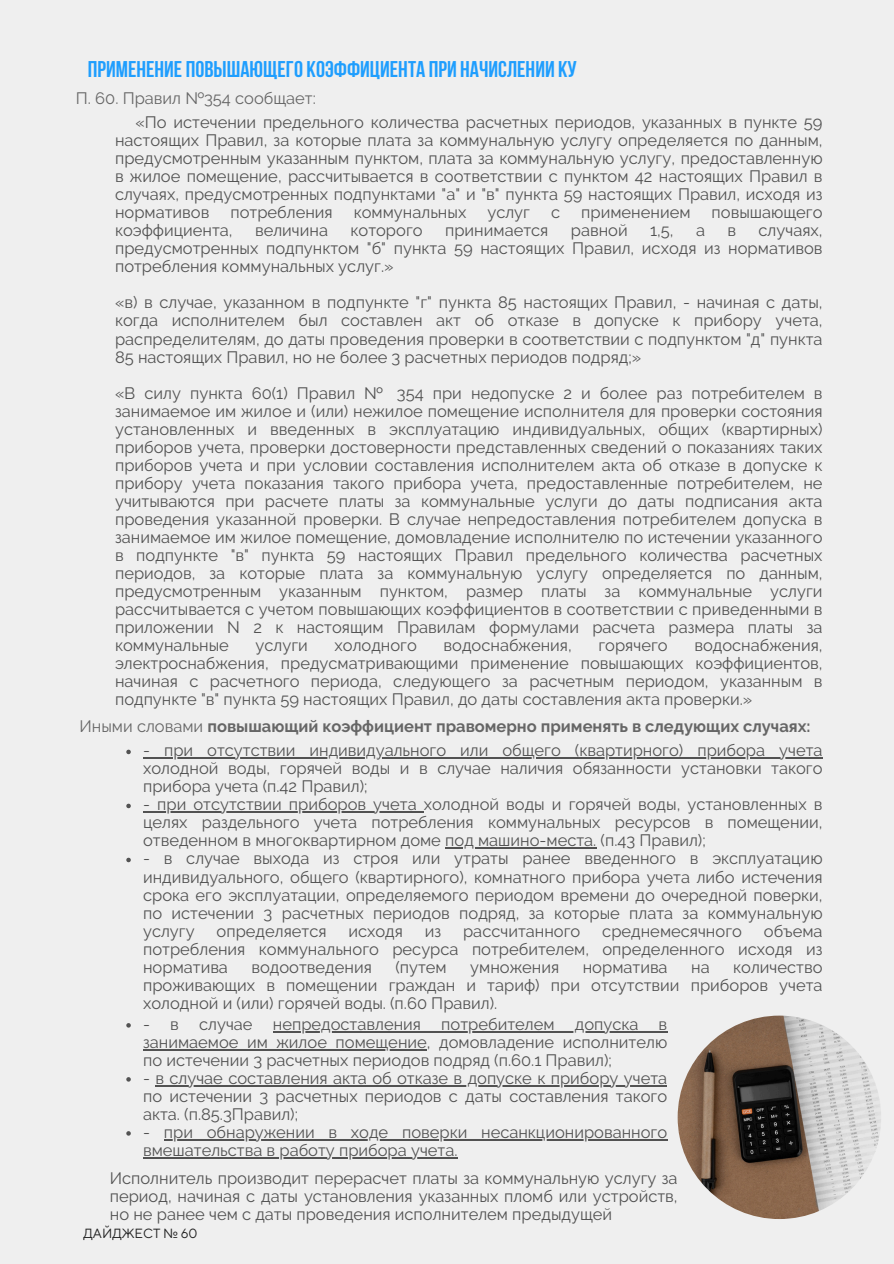
<style>
.page{position:relative;width:894px;height:1264px;background:#fff}
.page>*{position:absolute;margin:0;border:0;box-sizing:border-box;transform-origin:0 0}
.t1{font:700 22.65px "Bebas Neue";color:#1f9efe}
.t2{font:16.5px/18px "Raleway";color:#525252;text-align:justify}
.t3{font:700 16.5px "Raleway";color:#666}
.t4{font:16.5px "Raleway";color:#666}
.t5{font:13.2px "TT Norms Pro";color:#222}
.s1{font-weight:400}
</style>
<div class="page">
<div style="left:0;top:0;width:893px;height:1263px;background:#efefef"></div>
<img style="left:677px;top:1015px;width:203px;height:203px;border-radius:50%">
<svg style="left:126px;top:749px;width:5px;height:5px"></svg>
<hr style="left:143px;top:757px;width:679px;height:1px;background:#525252">
<svg style="left:126px;top:803px;width:5px;height:5px"></svg>
<hr style="left:143px;top:811px;width:280px;height:1px;background:#525252">
<hr style="left:445px;top:847px;width:151px;height:1px;background:#525252">
<svg style="left:126px;top:857px;width:5px;height:5px"></svg>
<svg style="left:126px;top:1023px;width:5px;height:4px"></svg>
<hr style="left:273px;top:1030px;width:394px;height:2px;background:#525252">
<hr style="left:143px;top:1048px;width:284px;height:2px;background:#525252">
<svg style="left:126px;top:1077px;width:5px;height:4px"></svg>
<hr style="left:155px;top:1084px;width:512px;height:2px;background:#525252">
<svg style="left:126px;top:1131px;width:5px;height:4px"></svg>
<hr style="left:164px;top:1138px;width:503px;height:2px;background:#525252">
<hr style="left:143px;top:1156px;width:314px;height:2px;background:#525252">
<h2 class="t1" style="left:88px;top:60px;width:490px">Применение повышающего коэффициента при начислении КУ</h2>
<h2 class="t4" style="left:76px;top:89px;width:241px">П. 60. Правил №354 сообщает:</h2>
<h2 class="t2" style="left:115px;top:114px;width:708px;text-indent:20px">«По истечении предельного количества расчетных периодов, указанных в пункте 59 настоящих Правил, за которые плата за коммунальную услугу определяется по данным, предусмотренным указанным пунктом, плата за коммунальную услугу, предоставленную в жилое помещение, рассчитывается в соответствии с пунктом 42 настоящих Правил в случаях, предусмотренных подпунктами "а" и "в" пункта 59 настоящих Правил, исходя из нормативов</h2>
<h2 class="t2" style="left:230px;top:204px;width:104px">потребления</h2>
<h2 class="t2" style="left:354px;top:204px;width:114px">коммунальных</h2>
<h2 class="t2" style="left:487px;top:204px;width:44px">услуг</h2>
<h2 class="t2" style="left:551px;top:204px;width:11px">с</h2>
<h2 class="t2" style="left:581px;top:204px;width:111px">применением</h2>
<h2 class="t2" style="left:711px;top:204px;width:112px">повышающего</h2>
<h2 class="t2" style="left:115px;top:222px;width:119px">коэффициента,</h2>
<h2 class="t2" style="left:255px;top:222px;width:74px">величина</h2>
<h2 class="t2" style="left:350px;top:222px;width:74px">которого</h2>
<h2 class="t2" style="left:445px;top:222px;width:105px">принимается</h2>
<h2 class="t2" style="left:570px;top:222px;width:58px">равной</h2>
<h2 class="t2" style="left:650px;top:222px;width:25px">1,5,</h2>
<h2 class="t2" style="left:695px;top:222px;width:11px">а</h2>
<h2 class="t2" style="left:727px;top:222px;width:10px">в</h2>
<h2 class="t2" style="left:115px;top:222px;width:708px;text-indent:643px">случаях, предусмотренных подпунктом "б" пункта 59 настоящих Правил, исходя из нормативов потребления коммунальных услуг.»</h2>
<h2 class="t2" style="left:115px;top:294px;width:708px">«в) в случае, указанном в подпункте "г" пункта 85 настоящих Правил, - начиная с даты, когда исполнителем был составлен акт об отказе в допуске к прибору учета, распределителям, до даты проведения проверки в соответствии с подпунктом "д" пункта 85 настоящих Правил, но не более 3 расчетных периодов подряд;»</h2>
<p class="t2" style="left:115px;top:384px;width:708px">«В силу пункта 60(1) Правил № 354 при недопуске 2 и более раз потребителем в занимаемое им жилое и (или) нежилое помещение исполнителя для проверки состояния установленных и введенных в эксплуатацию индивидуальных, общих (квартирных) приборов учета, проверки достоверности представленных сведений о показаниях таких приборов учета и при условии составления исполнителем акта об отказе в допуске к прибору учета показания такого прибора учета, предоставленные потребителем, не учитываются при расчете платы за коммунальные услуги до даты подписания акта проведения указанной проверки. В случае непредоставления потребителем допуска в занимаемое им жилое помещение, домовладение исполнителю по истечении указанного в подпункте "в" пункта 59 настоящих Правил предельного количества расчетных периодов, за которые плата за коммунальную услугу определяется по данным, предусмотренным указанным пунктом, размер платы за коммунальные услуги рассчитывается с учетом повышающих коэффициентов в соответствии с приведенными в приложении N 2 к настоящим Правилам формулами расчета размера платы за коммунальные</p>
<p class="t2" style="left:115px;top:636px;width:708px;text-indent:579px">водоснабжения, электроснабжения, предусматривающими применение повышающих коэффициентов, начиная с расчетного периода, следующего за расчетным периодом, указанным в подпункте "в" пункта 59 настоящих Правил, до даты составления акта проверки.»</p>
<p class="t3" style="left:79px;top:717px;width:732px"><span class="s1">Иными словами</span> повышающий коэффициент правомерно применять в следующих случаях:</p>
<p class="t2" style="left:143px;top:741px;width:680px">- при отсутствии индивидуального или общего (квартирного) прибора учета холодной воды, горячей воды и в случае наличия обязанности установки такого прибора учета (п.42 Правил);</p>
<p class="t2" style="left:143px;top:795px;width:680px">- при отсутствии приборов учета холодной воды и горячей воды, установленных в целях раздельного учета потребления коммунальных ресурсов в помещении, отведенном в многоквартирном доме под машино-места. (п.43 Правил);</p>
<p class="t2" style="left:143px;top:849px;width:680px">- в случае выхода из строя или утраты ранее введенного в эксплуатацию индивидуального, общего (квартирного), комнатного прибора учета либо истечения срока его эксплуатации, определяемого периодом времени до очередной поверки, по истечении 3 расчетных периодов подряд, за которые плата за коммунальную</p>
<p class="t2" style="left:143px;top:921px;width:53px">услугу</p>
<p class="t2" style="left:216px;top:921px;width:111px">определяется</p>
<p class="t2" style="left:348px;top:921px;width:56px">исходя</p>
<p class="t2" style="left:424px;top:921px;width:18px">из</p>
<p class="t2" style="left:463px;top:921px;width:119px">рассчитанного</p>
<p class="t2" style="left:602px;top:921px;width:141px">среднемесячного</p>
<p class="t2" style="left:255px;top:636px;width:54px">услуги</p>
<p class="t2" style="left:334px;top:636px;width:84px">холодного</p>
<p class="t2" style="left:443px;top:636px;width:130px">водоснабжения,</p>
<p class="t2" style="left:598px;top:636px;width:71px">горячего</p>
<p class="t2" style="left:143px;top:921px;width:680px;text-indent:620px">объема потребления коммунального ресурса потребителем, определенного исходя из норматива</p>
<p class="t2" style="left:251px;top:957px;width:122px">водоотведения</p>
<p class="t2" style="left:395px;top:957px;width:53px">(путем</p>
<p class="t2" style="left:470px;top:957px;width:90px">умножения</p>
<p class="t2" style="left:582px;top:957px;width:86px">норматива</p>
<p class="t2" style="left:691px;top:957px;width:20px">на</p>
<p class="t2" style="left:143px;top:957px;width:680px;text-indent:590px">количество проживающих в помещении граждан и тариф) при отсутствии приборов учета холодной и (или) горячей воды. (п.60 Правил).</p>
<p class="t2" style="left:143px;top:1015px;width:111px">- в случае</p>
<h2 class="t2" style="left:273px;top:1015px;width:396px">непредоставления потребителем допуска в</h2>
<p class="t2" style="left:143px;top:1033px;width:525px">занимаемое им жилое помещение, домовладение исполнителю по истечении 3 расчетных периодов подряд (п.60.1 Правил);</p>
<p class="t2" style="left:143px;top:1069px;width:525px">- в случае составления акта об отказе в допуске к прибору учета по истечении 3 расчетных периодов с даты составления такого акта. (п.85.3Правил);</p>
<p class="t2" style="left:143px;top:1123px;width:525px">- при обнаружении в ходе поверки несанкционированного вмешательства в работу прибора учета.</p>
<p class="t2" style="left:110px;top:1169px;width:569px">Исполнитель производит перерасчет платы за коммунальную услугу за период, начиная с даты установления указанных пломб или устройств, но не ранее чем с даты проведения исполнителем предыдущей</p>
<h2 class="t5" style="left:83px;top:1225px;width:116px">ДАЙДЖЕСТ № 60</h2>
</div>
